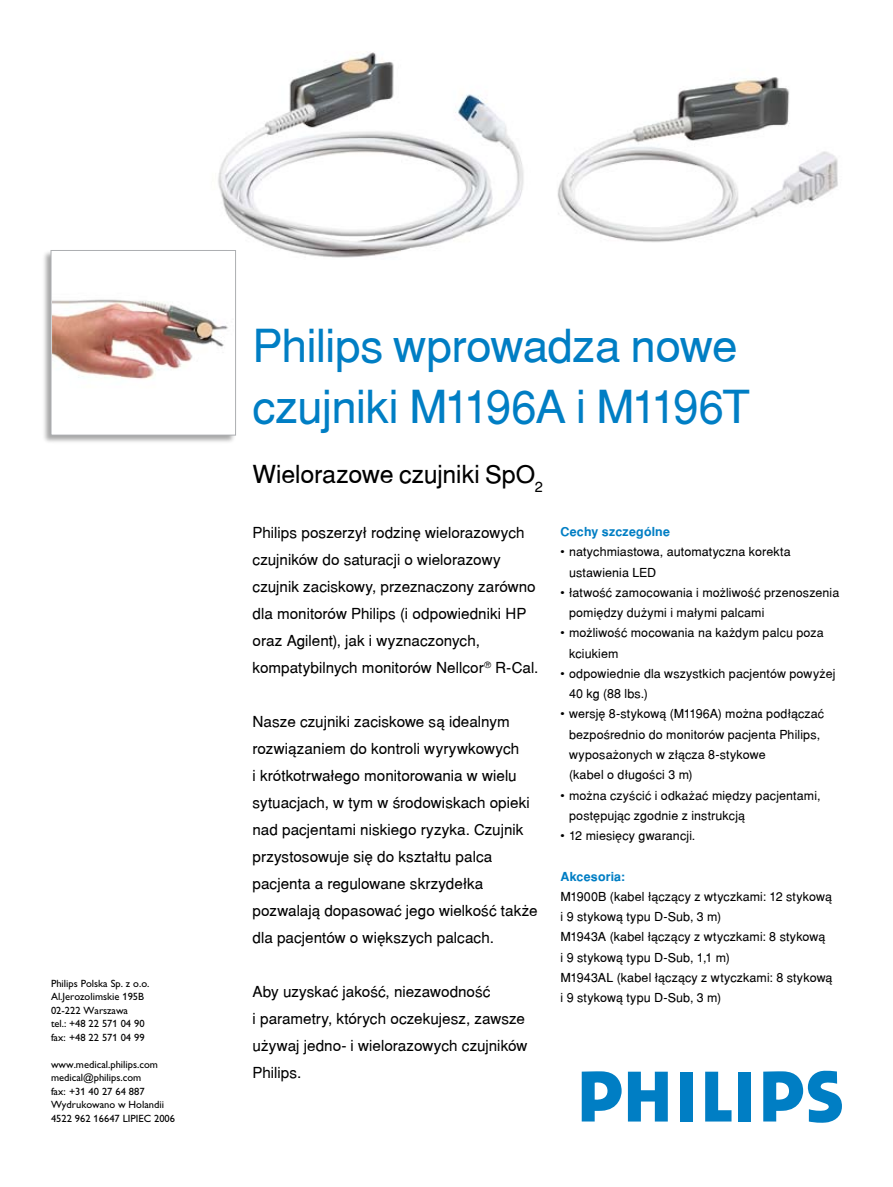
<style>
.page{position:relative;width:893px;height:1187px;background:#fff}
.page>*{position:absolute;margin:0;border:0;box-sizing:border-box;transform-origin:0 0}
.t1{font:49.5px/60.8px "Helvetica Pl";letter-spacing:-.01em;color:#007ec4}
.t2{font:27px "Helvetica Pl";letter-spacing:-.005em;color:#000}
.t3{font:16.5px/27px "Helvetica Pl";color:#000}
.t4{font:13.5px/20.2px "Helvetica Pl";letter-spacing:.01em;color:#000}
.t5{font:700 13.5px "Helvetica Pl";letter-spacing:.01em;color:#007ec4}
.t6{font:10.5px/13.5px "Gill Alt One";color:#000}
</style>
<div class="page">
<img style="left:218px;top:52px;width:620px;height:206px">
<div style="left:41px;top:249px;width:196px;height:196px;background:#000;opacity:.35"></div>
<div style="left:51px;top:250px;width:185px;height:185px;background:#fff"></div>
<img style="left:53px;top:299px;width:175px;height:80px">
<div style="left:51px;top:250px;width:185px;height:185px;border:1px solid #adafb2"></div>
<svg style="left:582px;top:1071px;width:40px;height:50px"></svg>
<svg style="left:763px;top:1070px;width:79px;height:53px"></svg>
<svg style="left:628px;top:1071px;width:40px;height:50px"></svg>
<div style="left:680px;top:1071px;width:13px;height:50px;background:#007ec4"></div>
<div style="left:738px;top:1071px;width:13px;height:50px;background:#007ec4"></div>
<svg style="left:705px;top:1071px;width:26px;height:50px"></svg>
<p class="t6" style="left:51px;top:976px;width:100px">Philips Polska Sp. z o.o.<br>Al.Jerozolimskie 195B<br>02-222 Warszawa<br>tel.: +48 22 571 04 90 fax: +48 22 571 04 99</p>
<p class="t6" style="left:51px;top:1057px;width:126px">www.medical.philips.com medical@philips.com<br>fax: +31 40 27 64 887<br>Wydrukowano w Holandii<br>4522 962 16647 LIPIEC 2006</p>
<h1 class="t1" style="left:253px;top:314px;width:499px">Philips wprowadza nowe czujniki M1196A i M1196T</h1>
<h2 class="t2" style="left:253px;top:459px;width:292px">Wielorazowe czujniki SpO<sub>2</sub></h2>
<p class="t3" style="left:253px;top:519px;width:287px">Philips poszerzy³ rodzinê wielorazowych czujników do saturacji o wielorazowy czujnik zaciskowy, przeznaczony zarówno dla monitorów Philips (i odpowiedniki HP oraz Agilent), jak i wyznaczonych, kompatybilnych monitorów Nellcor<sup>®</sup> R-Cal.</p>
<p class="t3" style="left:253px;top:708px;width:287px">Nasze czujniki zaciskowe s¹ idealnym rozwi¹zaniem do kontroli wyrywkowych<br>i krótkotrwa³ego monitorowania w wielu sytuacjach, w tym w œrodowiskach opieki nad pacjentami niskiego ryzyka. Czujnik przystosowuje siê do kszta³tu palca pacjenta a regulowane skrzyde³ka pozwalaj¹ dopasowaæ jego wielkoœæ tak¿e dla pacjentów o wiêkszych palcach.</p>
<p class="t3" style="left:253px;top:978px;width:277px">Aby uzyskaæ jakoœæ, niezawodnoœæ<br>i parametry, których oczekujesz, zawsze u¿ywaj jedno- i wielorazowych czujników<br>Philips.</p>
<p class="t5" style="left:561px;top:524px;width:111px">Cechy szczególne</p>
<p class="t4" style="left:561px;top:541px;width:232px">∙ natychmiastowa, automatyczna korekta</p>
<p class="t4" style="left:569px;top:562px;width:89px">ustawienia LED</p>
<p class="t4" style="left:561px;top:582px;width:280px">∙ ³atwoœæ zamocowania i mo¿liwoœæ przenoszenia</p>
<p class="t4" style="left:569px;top:602px;width:197px">pomiêdzy du¿ymi i ma³ymi palcami</p>
<p class="t4" style="left:561px;top:622px;width:265px">∙ mo¿liwoœæ mocowania na ka¿dym palcu poza</p>
<p class="t4" style="left:569px;top:643px;width:51px">kciukiem</p>
<p class="t4" style="left:561px;top:663px;width:276px">∙ odpowiednie dla wszystkich pacjentów powy¿ej</p>
<p class="t4" style="left:569px;top:683px;width:80px">40 kg (88 lbs.)</p>
<p class="t4" style="left:561px;top:703px;width:265px">∙ wersjê 8-stykow¹ (M1196A) mo¿na pod³¹czaæ</p>
<p class="t4" style="left:569px;top:724px;width:252px">bezpoœrednio do monitorów pacjenta Philips,</p>
<p class="t4" style="left:569px;top:744px;width:198px">wyposa¿onych w z³¹cza 8-stykowe</p>
<p class="t4" style="left:569px;top:764px;width:125px">(kabel o d³ugoœci 3 m)</p>
<p class="t4" style="left:561px;top:784px;width:261px">∙ mo¿na czyœciæ i odka¿aæ miêdzy pacjentami,</p>
<p class="t4" style="left:569px;top:805px;width:177px">postêpuj¹c zgodnie z instrukcj¹</p>
<p class="t4" style="left:561px;top:825px;width:136px">∙ 12 miesiêcy gwarancji.</p>
<p class="t5" style="left:561px;top:868px;width:66px">Akcesoria:</p>
<p class="t4" style="left:561px;top:886px;width:273px">M1900B (kabel ³¹cz¹cy z wtyczkami: 12 stykow¹ i 9 stykow¹ typu D-Sub, 3 m)<br>M1943A (kabel ³¹cz¹cy z wtyczkami: 8 stykow¹<br>i 9 stykow¹ typu D-Sub, 1,1 m)<br>M1943AL (kabel ³¹cz¹cy z wtyczkami: 8 stykow¹ i 9 stykow¹ typu D-Sub, 3 m)</p>
</div>
